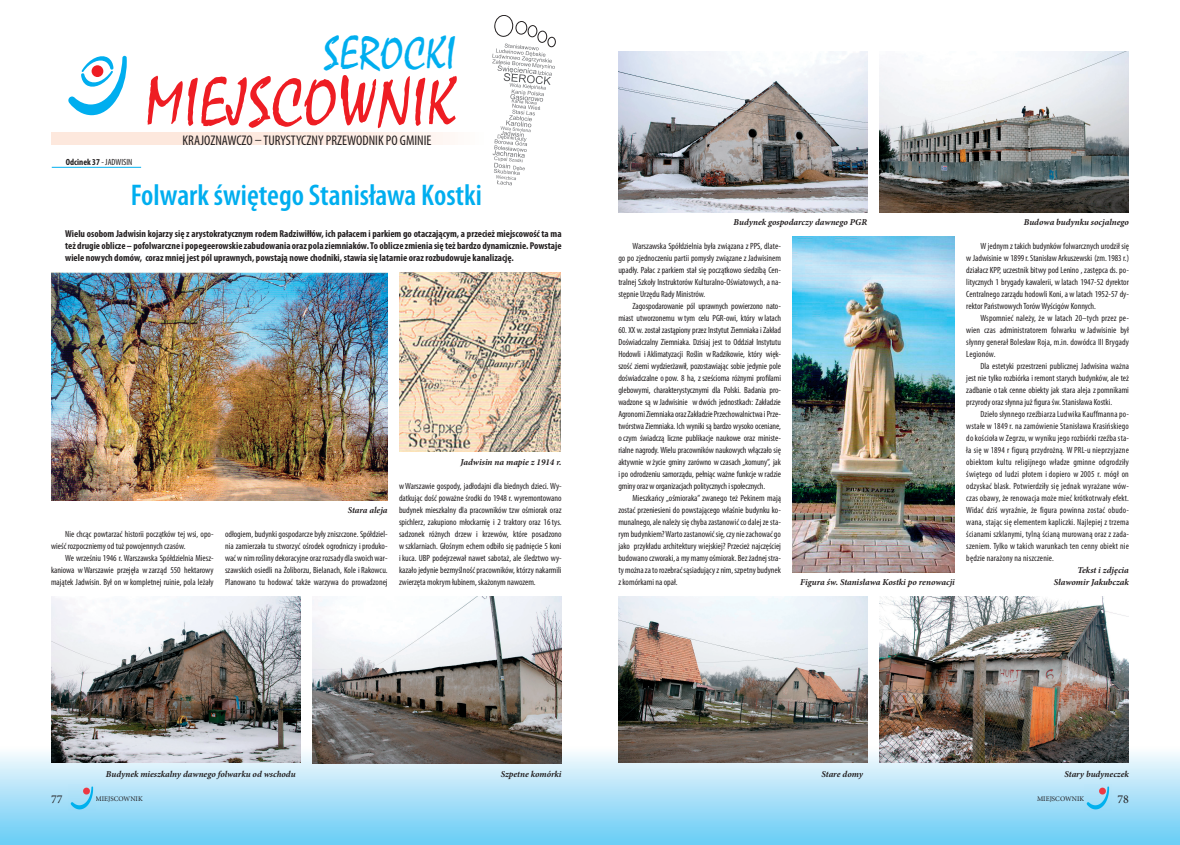
<style>
.page{position:relative;width:1180px;height:845px;background:#fff}
.page>*{position:absolute;margin:0;border:0;box-sizing:border-box;transform-origin:0 0}
.t1{font:70px "Mistral";letter-spacing:.025em;color:#ee1d23;scale:.9 1}
.t2{font:48px "Mistral";letter-spacing:.025em;color:#00aeef;scale:.9 1}
.t3{font:600 condensed 30px "Myriad Pro";color:#00aeef}
.t4{font:condensed 14px "Myriad Pro";color:#231f20}
.t5{font:12px "Minion Pro";color:#231f20}
.t6{font:700 condensed 10px/12px "Myriad Pro";color:#231f20;text-align:justify}
.t7{font:condensed 9px/12px "Myriad Pro";color:#231f20;text-align:justify}
.t8{font:italic 700 9px/12px "Minion Pro";color:#231f20;text-align:right}
.t9{font:700 condensed 9px "Myriad Pro";color:#231f20}
.t10{font:7px "Minion Pro";color:#231f20}
.s1{font-weight:400}
</style>
<div class="page">
<svg style="left:0;top:747px;width:1179px;height:98px;background:#a3ddf6"></svg>
<svg style="left:52px;top:132px;width:398px;height:12px;background:#fdebe1"></svg>
<hr style="left:52px;top:167px;width:89px;height:1px;background:#00aeef">
<svg style="left:492px;top:15px;width:64px;height:170px"></svg>
<svg style="left:68px;top:55px;width:59px;height:60px"></svg>
<img style="left:399px;top:273px;width:161px;height:178px">
<img style="left:312px;top:597px;width:249px;height:166px">
<img style="left:879px;top:597px;width:249px;height:165px">
<img style="left:879px;top:51px;width:249px;height:162px">
<img style="left:618px;top:51px;width:249px;height:162px">
<img style="left:51px;top:597px;width:249px;height:165px">
<img style="left:792px;top:237px;width:162px;height:336px">
<img style="left:51px;top:273px;width:336px;height:228px">
<img style="left:618px;top:597px;width:249px;height:165px">
<img style="left:68px;top:784px;width:27px;height:26px">
<img style="left:1084px;top:784px;width:27px;height:26px">
<p class="t9" style="left:66px;top:158px;width:68px">Odcinek 37 <span class="s1">- JADWISIN</span></p>
<h2 class="t2" style="left:323px;top:32px;width:148px">SEROCKI</h2>
<h1 class="t1" style="left:146px;top:73px;width:345px">MIEJSCOWNIK</h1>
<h3 class="t4" style="left:183px;top:135px;width:250px">KRAJOZNAWCZO TURYSTYCZNY PRZEWODNIK PO GMINIE</h3>
<h3 class="t3" style="left:131px;top:184px;width:352px">Folwark świętego Stanisława Kostki</h3>
<p class="t6" style="left:65px;top:228px;width:498px">Wielu osobom Jadwisin kojarzy się z arystokratycznym rodem Radziwiłłów, ich pałacem i parkiem go otaczającym, a przecież miejscowość ta ma też drugie oblicze – pofolwarczne i popegeerowskie zabudowania oraz pola ziemniaków. To oblicze zmienia się też bardzo dynamicznie. Powstaje wiele nowych domów, coraz mniej jest pól uprawnych, powstają nowe chodniki, stawia się latarnie oraz rozbudowuje kanalizację.</p>
<p class="t7" style="left:51px;top:528px;width:164px;text-indent:14px">Nie chcąc powtarzać historii początków tej wsi, opo&shy;wieść rozpoczniemy od tuż powojennych czasów.</p>
<p class="t7" style="left:51px;top:552px;width:164px;text-indent:14px">We wrześniu 1946 r. Warszawska Spółdzielnia Miesz&shy;kaniowa w Warszawie przejęła w zarząd 550 hektarowy majątek Jadwisin. Był on w kompletnej ruinie, pola leżały</p>
<p class="t8" style="left:347px;top:504px;width:41px">Stara aleja</p>
<p class="t7" style="left:225px;top:528px;width:164px">odłogiem, budynki gospodarcze były zniszczone. Spółdziel&shy;nia zamierzała tu stworzyć ośrodek ogrodniczy i produko&shy;wać w nim rośliny dekoracyjne oraz rozsady dla swoich war&shy;szawskich osiedli na Żoliborzu, Bielanach, Kole i Rakowcu.<br>Planowano tu hodować także warzywa do prowadzonej</p>
<p class="t8" style="left:460px;top:456px;width:103px">Jadwisin na mapie z 1914 r.</p>
<p class="t7" style="left:399px;top:480px;width:164px">w Warszawie gospody, jadłodajni dla biednych dzieci. Wy&shy;datkując dość poważne środki do 1948 r. wyremontowano budynek mieszkalny dla pracowników tzw ośmiorak oraz spichlerz, zakupiono młockarnię i 2 traktory oraz 16 tys. sadzonek różnych drzew i krzewów, które posadzono w szklarniach. Głośnym echem odbiło się padnięcie 5 koni i kuca. UBP podejrzewał nawet sabotaż, ale śledztwo wy&shy;kazało jedynie bezmyślność pracowników, którzy nakarmili zwierzęta mokrym łubinem, skażonym nawozem.</p>
<p class="t8" style="left:733px;top:216px;width:135px">Budynek gospodarczy dawnego PGR</p>
<p class="t8" style="left:1023px;top:216px;width:106px">Budowa budynku socjalnego</p>
<p class="t7" style="left:618px;top:240px;width:164px;text-indent:14px">Warszawska Spółdzielnia była związana z PPS, dlate&shy;go po zjednoczeniu partii pomysły związane z Jadwisinem upadły. Pałac z parkiem stał się początkowo siedzibą Cen&shy;tralnej Szkoły Instruktorów Kulturalno-Oświatowych, a na&shy;stępnie Urzędu Rady Ministrów.</p>
<p class="t7" style="left:618px;top:300px;width:164px;text-align:right">Zagospodarowanie pól uprawnych powierzono nato&shy;miast utworzonemu w tym celu PGR-owi, który w latach</p>
<p class="t7" style="left:618px;top:324px;width:164px">60. XX w. został zastąpiony przez Instytut Ziemniaka i Zakład Doświadczalny Ziemniaka. Dzisiaj jest to Oddział Instytutu Hodowli i Aklimatyzacji Roślin w Radzikowie, który więk&shy;szość ziemi wydzierżawił, pozostawiając sobie jedynie pole doświadczalne o pow. 8 ha, z sześcioma różnymi profilami glebowymi, charakterystycznymi dla Polski. Badania pro&shy;wadzone są w Jadwisinie w dwóch jednostkach: Zakładzie Agronomi Ziemniaka oraz Zakładzie Przechowalnictwa i Prze&shy;twórstwa Ziemniaka. Ich wyniki są bardzo wysoko oceniane, o czym świadczą liczne publikacje naukowe oraz ministe&shy;rialne nagrody. Wielu pracowników naukowych włączało się aktywnie w życie gminy zarówno w czasach „komuny”, jak i po odrodzeniu samorządu, pełniąc ważne funkcje w radzie gminy oraz w organizacjach politycznych i społecznych.</p>
<p class="t7" style="left:618px;top:492px;width:164px;text-indent:14px">Mieszkańcy „ośmioraka” zwanego też Pekinem mają zostać przeniesieni do powstającego właśnie budynku ko&shy;munalnego, ale należy się chyba zastanowić co dalej ze sta&shy;rym budynkiem? Warto zastanowić się, czy nie zachować go jako przykładu architektury wiejskiej? Przecież najczęściej budowano czworaki, a my mamy ośmiorak. Bez żadnej stra&shy;ty można za to rozebrać sąsiadujący z nim, szpetny budynek z komórkami na opał.</p>
<p class="t8" style="left:800px;top:576px;width:156px">Figura św. Stanisława Kostki po renowacji</p>
<p class="t7" style="left:966px;top:240px;width:164px;text-indent:14px">W jednym z takich budynków folwarcznych urodził się w Jadwisinie w 1899 r. Stanisław Arkuszewski (zm. 1983 r.) działacz KPP, uczestnik bitwy pod Lenino , zastępca ds. po&shy;litycznych 1 brygady kawalerii, w latach 1947-52 dyrektor Centralnego zarządu hodowli Koni, a w latach 1952-57 dy&shy;rektor Państwowych Torów Wyścigów Konnych.</p>
<p class="t7" style="left:966px;top:312px;width:164px;text-indent:14px">Wspomnieć należy, że w latach 20–tych przez pe&shy;wien czas administratorem folwarku w Jadwisinie był słynny generał Bolesław Roja, m.in. dowódca III Brygady Legionów.</p>
<p class="t7" style="left:966px;top:360px;width:164px;text-indent:14px">Dla estetyki przestrzeni publicznej Jadwisina ważna jest nie tylko rozbiórka i remont starych budynków, ale też zadbanie o tak cenne obiekty jak stara aleja z pomnikami przyrody oraz słynna już figura św. Stanisława Kostki.</p>
<p class="t7" style="left:966px;top:408px;width:164px;text-indent:14px">Dzieło słynnego rzeźbiarza Ludwika Kauffmanna po&shy;wstałe w 1849 r. na zamówienie Stanisława Krasińskiego do kościoła w Zegrzu, w wyniku jego rozbiórki rzeźba sta&shy;ła się w 1894 r figurą przydrożną. W PRL-u nieprzyjazne obiektom kultu religijnego władze gminne odgrodziły świętego od ludzi płotem i dopiero w 2005 r. mógł on odzyskać blask. Potwierdziły się jednak wyrażane wów&shy;czas obawy, że renowacja może mieć krótkotrwały efekt.<br>Widać dziś wyraźnie, że figura powinna zostać obudo&shy;wana, stając się elementem kapliczki. Najlepiej z trzema ścianami szklanymi, tylną ścianą murowaną oraz z zada&shy;szeniem. Tylko w takich warunkach ten cenny obiekt nie będzie narażony na niszczenie.</p>
<p class="t8" style="left:1053px;top:564px;width:77px">Tekst i zdjęcia<br>Sławomir Jakubczak</p>
<p class="t8" style="left:106px;top:768px;width:191px">Budynek mieszkalny dawnego folwarku od wschodu</p>
<p class="t8" style="left:500px;top:768px;width:62px">Szpetne komórki</p>
<p class="t8" style="left:821px;top:768px;width:43px">Stare domy</p>
<p class="t8" style="left:1064px;top:768px;width:66px">Stary budyneczek</p>
<h3 class="t5" style="left:51px;top:794px;width:13px">77</h3>
<p class="t10" style="left:96px;top:796px;width:49px">MIEJSCOWNIK</p>
<p class="t10" style="left:1036px;top:796px;width:49px">MIEJSCOWNIK</p>
<h3 class="t5" style="left:1117px;top:794px;width:13px">78</h3>
<h3 class="t5" style="left:51px;top:796px;width:13px">10</h3>
<h3 class="t5" style="left:1117px;top:796px;width:13px">11</h3>
</div>
